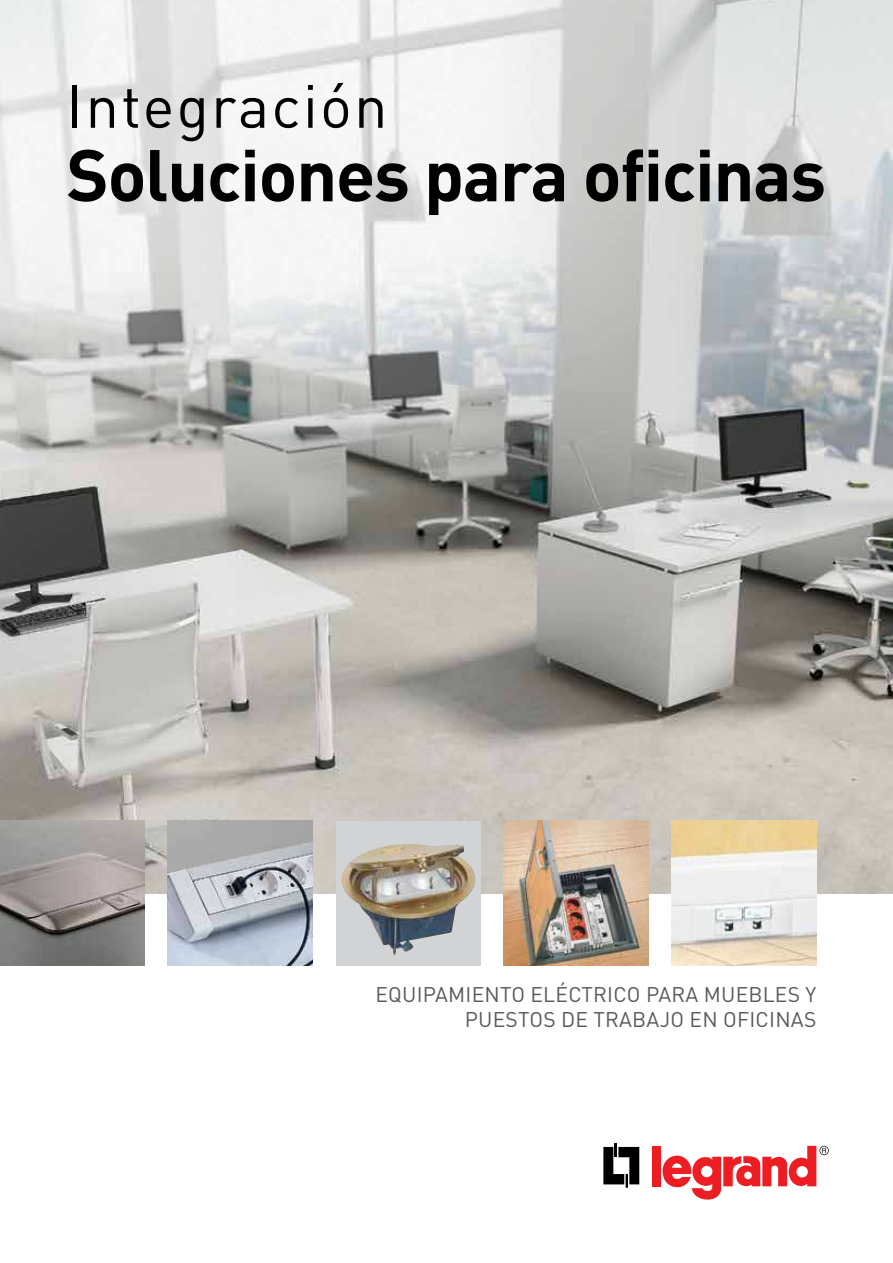
<style>
.page{position:relative;width:893px;height:1263px;background:#fff}
.page>*{position:absolute;margin:0;border:0;box-sizing:border-box;transform-origin:0 0}
.t1{font:700 72px "DIN Pro";letter-spacing:-.02em;color:#000}
.t2{font:60px "DIN Pro";letter-spacing:.035em;color:#000}
.t3{font:21px/25.2px "DIN Pro";letter-spacing:.01em;color:#58595b;text-align:right}
</style>
<div class="page">
<img style="left:0;top:0;width:893px;height:893px">
<img style="left:0;top:821px;width:145px;height:144px">
<div style="left:336px;top:821px;width:144px;height:144px;background:#d1d3d4"></div>
<img style="left:341px;top:844px;width:134px;height:111px">
<img style="left:168px;top:821px;width:145px;height:144px">
<img style="left:504px;top:821px;width:144px;height:144px">
<img style="left:672px;top:821px;width:144px;height:144px">
<svg style="left:603px;top:1143px;width:36px;height:45px"></svg>
<div style="left:652px;top:1146px;width:9px;height:40px;background:#ed1d24"></div>
<svg style="left:663px;top:1146px;width:166px;height:54px"></svg>
<h2 class="t2" style="left:66px;top:65px;width:323px">Integración</h2>
<h1 class="t1" style="left:66px;top:126px;width:761px">Soluciones para oficinas</h1>
<p class="t3" style="left:375px;top:980px;width:442px">EQUIPAMIENTO ELÉCTRICO PARA MUEBLES Y<br>PUESTOS DE TRABAJO EN OFICINAS</p>
</div>
